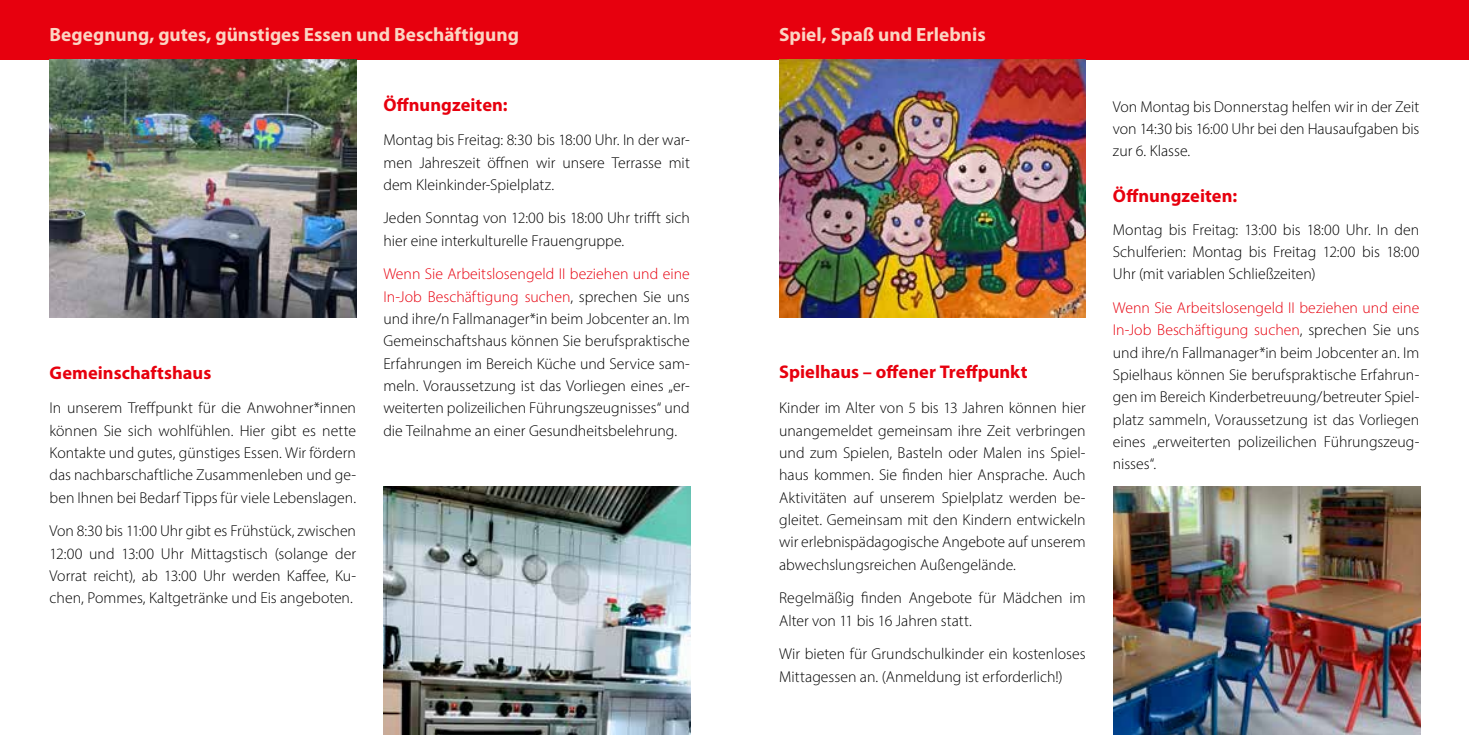
<style>
.page{position:relative;width:1469px;height:735px;background:#fff}
.page>*{position:absolute;margin:0;border:0;box-sizing:border-box;transform-origin:0 0}
.t1{font:700 19.25px "Myriad Pro";color:#fbd5c3}
.t2{font:700 18.38px "Myriad Pro";letter-spacing:.005em;color:#e7000e}
.t3{font:300 15.75px/22.4px "Myriad Pro";color:#000;text-align:justify}
.s1{color:#e7000e}
</style>
<div class="page">
<div style="left:0;top:0;width:1468px;height:60px;background:#e7000e"></div>
<img style="left:384px;top:486px;width:306px;height:248px">
<img style="left:50px;top:60px;width:306px;height:257px">
<img style="left:779px;top:60px;width:306px;height:257px">
<img style="left:1113px;top:486px;width:306px;height:248px">
<p class="t1" style="left:50px;top:21px;width:471px">Begegnung, gutes, günstiges Essen und Beschäftigung</p>
<p class="t1" style="left:779px;top:21px;width:208px">Spiel, Spaß und Erlebnis</p>
<p class="t2" style="left:50px;top:360px;width:163px">Gemeinschaftshaus</p>
<p class="t3" style="left:50px;top:396px;width:308px">In unserem Treffpunkt für die Anwohner*innen können Sie sich wohlfühlen. Hier gibt es nette Kontakte und gutes, günstiges Essen. Wir fördern das nachbarschaftliche Zusammenleben und ge&shy;ben Ihnen bei Bedarf Tipps für viele Lebenslagen.</p>
<p class="t3" style="left:50px;top:519px;width:308px">Von 8:30 bis 11:00 Uhr gibt es Frühstück, zwischen 12:00 und 13:00 Uhr Mittagstisch (solange der Vorrat reicht), ab 13:00 Uhr werden Kaffee, Ku&shy;chen, Pommes, Kaltgetränke und Eis angeboten.</p>
<p class="t2" style="left:383px;top:92px;width:126px">Öffnungzeiten:</p>
<p class="t3" style="left:383px;top:129px;width:308px">Montag bis Freitag: 8:30 bis 18:00 Uhr. In der war&shy;men Jahreszeit öffnen wir unsere Terrasse mit dem Kleinkinder-Spielplatz.</p>
<p class="t3" style="left:383px;top:207px;width:308px">Jeden Sonntag von 12:00 bis 18:00 Uhr trifft sich hier eine interkulturelle Frauengruppe.</p>
<p class="t3" style="left:383px;top:262px;width:308px"><span class="s1">Wenn Sie Arbeitslosengeld II beziehen und eine In-Job Beschäftigung suchen</span>, sprechen Sie uns und ihre/n Fallmanager*in beim Jobcenter an. Im Gemeinschaftshaus können Sie berufspraktische Erfahrungen im Bereich Küche und Service sam&shy;meln. Voraussetzung ist das Vorliegen eines „er&shy;weiterten polizeilichen Führungszeugnisses“ und die Teilnahme an einer Gesundheitsbelehrung.</p>
<p class="t2" style="left:779px;top:359px;width:250px">Spielhaus – offener Treffpunkt</p>
<p class="t3" style="left:779px;top:396px;width:308px">Kinder im Alter von 5 bis 13 Jahren können hier unangemeldet gemeinsam ihre Zeit verbringen und zum Spielen, Basteln oder Malen ins Spiel&shy;haus kommen. Sie finden hier Ansprache. Auch Aktivitäten auf unserem Spielplatz werden be&shy;gleitet. Gemeinsam mit den Kindern entwickeln wir erlebnispädagogische Angebote auf unserem abwechslungsreichen Außengelände.</p>
<p class="t3" style="left:779px;top:586px;width:308px">Regelmäßig finden Angebote für Mädchen im<br>Alter von 11 bis 16 Jahren statt.</p>
<p class="t3" style="left:779px;top:642px;width:308px">Wir bieten für Grundschulkinder ein kostenloses<br>Mittagessen an. (Anmeldung ist erforderlich!)</p>
<p class="t3" style="left:1112px;top:95px;width:308px">Von Montag bis Donnerstag helfen wir in der Zeit von 14:30 bis 16:00 Uhr bei den Hausaufgaben bis zur 6. Klasse.</p>
<p class="t2" style="left:1112px;top:183px;width:126px">Öffnungzeiten:</p>
<p class="t3" style="left:1112px;top:218px;width:308px">Montag bis Freitag: 13:00 bis 18:00 Uhr. In den Schulferien: Montag bis Freitag 12:00 bis 18:00<br>Uhr (mit variablen Schließzeiten)</p>
<p class="t3" style="left:1112px;top:296px;width:308px"><span class="s1">Wenn Sie Arbeitslosengeld II beziehen und eine In-Job Beschäftigung suchen</span>, sprechen Sie uns und ihre/n Fallmanager*in beim Jobcenter an. Im Spielhaus können Sie berufspraktische Erfahrun&shy;gen im Bereich Kinderbetreuung/betreuter Spiel&shy;platz sammeln, Voraussetzung ist das Vorliegen eines „erweiterten polizeilichen Führungszeug&shy;nisses“.</p>
</div>
